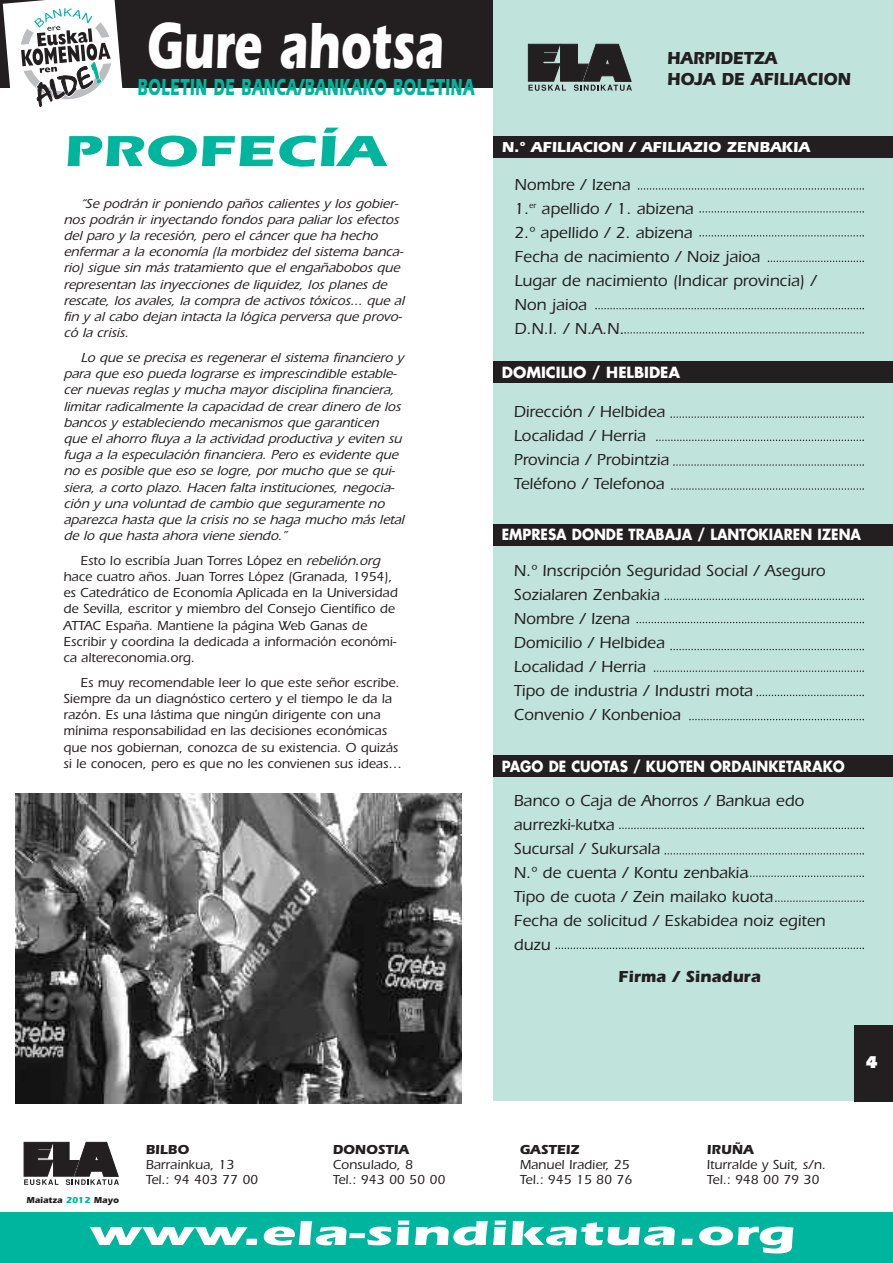
<style>
.page{position:relative;width:893px;height:1263px;background:#fff}
.page>*{position:absolute;margin:0;border:0;box-sizing:border-box;transform-origin:0 0}
.t1{font:700 67.5px "Itc Eras";color:#fff;scale:.7 1}
.t2{font:700 45px "Itc Eras";color:#00b59d;scale:1.35 1}
.t3{font:700 36px "Itc Eras";color:#fff;scale:1.6 1}
.t4{font:700 24px "Itc Eras";letter-spacing:.035em;color:#00b59d;scale:.6 1}
.t5{font:700 18px/21.6px "Itc Eras";color:#231f20;scale:.9 1}
.t6{font:900 18px "Eras IT Cby BT";color:#fff}
.t7{font:500 16.5px/24px "Itc Eras";color:#231f20}
.t8{font:700 16.5px "Itc Eras";color:#231f20}
.t9{font:700 15px "Futura";color:#fff;scale:.9 1}
.t10{font:700 15px "Itc Eras";color:#fff}
.t11{font:700 15px "Futura";color:#fff}
.t12{font:italic 500 13.5px/16.2px "Itc Eras";color:#231f20}
.t13{font:500 13.5px/16.2px "Itc Eras";color:#231f20}
.t14{font:700 13.5px "Itc Eras";color:#231f20}
.t15{font:700 9px "Itc Eras";color:#231f20}
.s1{font-style:italic}
.s2{color:#00b59d}
</style>
<div class="page">
<svg style="left:24px;top:1142px;width:95px;height:43px"></svg>
<div style="left:0;top:1212px;width:893px;height:51px;background:#00b59d"></div>
<div style="left:493px;top:0;width:400px;height:1101px;background:#c0e3dc"></div>
<svg style="left:528px;top:44px;width:104px;height:47px"></svg>
<div style="left:493px;top:137px;width:400px;height:21px;background:#231f20"></div>
<div style="left:493px;top:361px;width:400px;height:22px;background:#231f20"></div>
<div style="left:493px;top:524px;width:400px;height:21px;background:#231f20"></div>
<div style="left:493px;top:755px;width:400px;height:21px;background:#231f20"></div>
<div style="left:0;top:0;width:493px;height:88px;background:#231f20"></div>
<svg style="left:3px;top:0;width:120px;height:107px"></svg>
<div style="left:855px;top:1025px;width:38px;height:76px;background:#231f20"></div>
<svg style="left:638px;top:188px;width:226px;height:2px"></svg>
<svg style="left:624px;top:332px;width:240px;height:2px"></svg>
<svg style="left:670px;top:416px;width:194px;height:2px"></svg>
<svg style="left:656px;top:440px;width:208px;height:1px"></svg>
<svg style="left:673px;top:464px;width:191px;height:2px"></svg>
<svg style="left:671px;top:488px;width:193px;height:2px"></svg>
<svg style="left:665px;top:598px;width:199px;height:2px"></svg>
<svg style="left:636px;top:622px;width:228px;height:1px"></svg>
<svg style="left:670px;top:649px;width:194px;height:1px"></svg>
<svg style="left:654px;top:670px;width:210px;height:2px"></svg>
<svg style="left:689px;top:719px;width:175px;height:1px"></svg>
<svg style="left:619px;top:827px;width:245px;height:2px"></svg>
<svg style="left:664px;top:853px;width:200px;height:1px"></svg>
<svg style="left:556px;top:947px;width:308px;height:2px"></svg>
<svg style="left:775px;top:900px;width:89px;height:2px"></svg>
<svg style="left:747px;top:875px;width:117px;height:2px"></svg>
<svg style="left:756px;top:695px;width:108px;height:1px"></svg>
<svg style="left:595px;top:308px;width:269px;height:1px"></svg>
<svg style="left:699px;top:211px;width:165px;height:2px"></svg>
<svg style="left:699px;top:235px;width:165px;height:2px"></svg>
<svg style="left:768px;top:261px;width:96px;height:1px"></svg>
<img style="left:16px;top:793px;width:445px;height:310px">
<h1 class="t1" style="left:146px;top:22px;width:426px">Gure ahotsa</h1>
<h3 class="t4" style="left:138px;top:78px;width:562px">BOLETIN DE BANCA/BANKAKO BOLETINA</h3>
<h2 class="t2" style="left:63px;top:135px;width:240px">PROFECÍA</h2>
<p class="t12" style="left:63px;top:196px;width:345px;text-indent:17px">“Se podrán ir poniendo paños calientes y los gobier&shy;nos podrán ir inyectando fondos para paliar los efectos del paro y la recesión, pero el cáncer que ha hecho enfermar a la economía (la morbidez del sistema banca&shy;rio) sigue sin más tratamiento que el engañabobos que representan las inyecciones de liquidez, los planes de rescate, los avales, la compra de activos tóxicos... que al fin y al cabo dejan intacta la lógica perversa que provo&shy;có la crisis.</p>
<p class="t12" style="left:63px;top:351px;width:345px;text-indent:17px">Lo que se precisa es regenerar el sistema financiero y para que eso pueda lograrse es imprescindible estable&shy;cer nuevas reglas y mucha mayor disciplina financiera, limitar radicalmente la capacidad de crear dinero de los bancos y estableciendo mecanismos que garanticen que el ahorro fluya a la actividad productiva y eviten su fuga a la especulación financiera. Pero es evidente que no es posible que eso se logre, por mucho que se qui&shy;siera, a corto plazo. Hacen falta instituciones, negocia&shy;ción y una voluntad de cambio que seguramente no aparezca hasta que la crisis no se haga mucho más letal de lo que hasta ahora viene siendo.”</p>
<p class="t13" style="left:63px;top:554px;width:336px;text-indent:17px">Esto lo escribía Juan Torres López en <span class="s1">rebelión.org </span>hace cuatro años. Juan Torres López (Granada, 1954), es Catedrático de Economía Aplicada en la Universidad de Sevilla, escritor y miembro del Consejo Científico de ATTAC España. Mantiene la página Web Ganas de Escribir y coordina la dedicada a información económi&shy;ca altereconomia.org.</p>
<p class="t13" style="left:63px;top:676px;width:340px;text-indent:17px">Es muy recomendable leer lo que este señor escribe.<br>Siempre da un diagnóstico certero y el tiempo le da la razón. Es una lástima que ningún dirigente con una mínima responsabilidad en las decisiones económicas que nos gobiernan, conozca de su existencia. O quizás si le conocen, pero es que no les convienen sus ideas…</p>
<h3 class="t5" style="left:667px;top:49px;width:206px">HARPIDETZA<br>HOJA DE AFILIACION</h3>
<p class="t10" style="left:502px;top:142px;width:310px">N.º AFILIACION / AFILIAZIO ZENBAKIA</p>
<p class="t7" style="left:514px;top:174px;width:304px">Nombre / Izena<br>1.<sup>er</sup> apellido / 1. abizena<br>2.º apellido / 2. abizena<br>Fecha de nacimiento / Noiz jaioa<br>Lugar de nacimiento (Indicar provincia) /<br>Non jaioa<br>D.N.I. / N.A.N.</p>
<p class="t11" style="left:502px;top:365px;width:180px">DOMICILIO / HELBIDEA</p>
<p class="t7" style="left:514px;top:402px;width:157px">Dirección / Helbidea<br>Localidad / Herria<br>Provincia / Probintzia<br>Teléfono / Telefonoa</p>
<p class="t9" style="left:502px;top:528px;width:401px">EMPRESA DONDE TRABAJA / LANTOKIAREN IZENA</p>
<p class="t7" style="left:514px;top:560px;width:313px">N.º Inscripción Seguridad Social / Aseguro<br>Sozialaren Zenbakia<br>Nombre / Izena<br>Domicilio / Helbidea<br>Localidad / Herria<br>Tipo de industria / Industri mota<br>Convenio / Konbenioa</p>
<p class="t9" style="left:502px;top:759px;width:383px">PAGO DE CUOTAS / KUOTEN ORDAINKETARAKO</p>
<p class="t7" style="left:514px;top:790px;width:313px">Banco o Caja de Ahorros / Bankua edo aurrezki-kutxa<br>Sucursal / Sukursala<br>N.º de cuenta / Kontu zenbakia<br>Tipo de cuota / Zein mailako kuota<br>Fecha de solicitud / Eskabidea noiz egiten duzu</p>
<p class="t8" style="left:618px;top:971px;width:144px">Firma / Sinadura</p>
<h3 class="t6" style="left:866px;top:1050px;width:13px">4</h3>
<p class="t14" style="left:707px;top:1144px;width:48px">IRUÑA</p>
<p class="t13" style="left:707px;top:1158px;width:120px;line-height:15px">Iturralde y Suit, s/n.<br>Tel.: 948 00 79 30</p>
<h3 class="t3" style="left:89px;top:1220px;width:443px">www.ela-sindikatua.org</h3>
<p class="t14" style="left:520px;top:1144px;width:61px">GASTEIZ</p>
<p class="t13" style="left:520px;top:1158px;width:114px;line-height:15px">Manuel Iradier, 25<br>Tel.: 945 15 80 76</p>
<p class="t14" style="left:146px;top:1144px;width:45px">BILBO</p>
<p class="t13" style="left:146px;top:1158px;width:114px;line-height:15px">Barrainkua, 13<br>Tel.: 94 403 77 00</p>
<p class="t14" style="left:333px;top:1144px;width:78px">DONOSTIA</p>
<p class="t13" style="left:333px;top:1158px;width:114px;line-height:15px">Consulado, 8<br>Tel.: 943 00 50 00</p>
<p class="t15" style="left:26px;top:1197px;width:94px">Maiatza <span class="s2">2012</span> Mayo</p>
</div>
